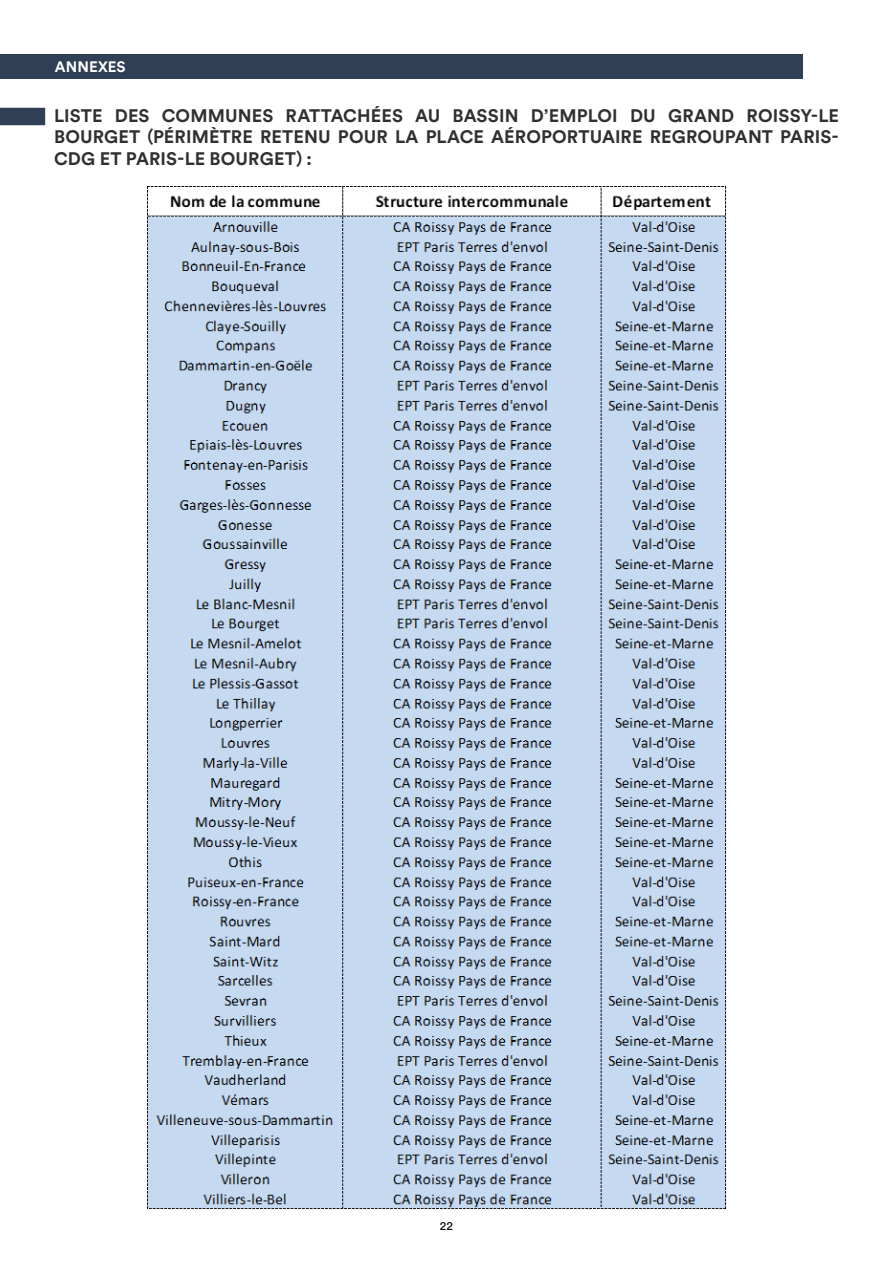
<style>
.page{position:relative;width:893px;height:1263px;background:#fff}
.page>*{position:absolute;margin:0;border:0;box-sizing:border-box;transform-origin:0 0}
.t1{font:700 18px/21.6px "Circular XX";letter-spacing:.005em;color:#312f30;text-align:justify}
.t2{font:700 15px "Circular XX";letter-spacing:.005em;color:#fff}
.t3{font:12px "Circular XX";color:#000}
</style>
<div class="page">
<div style="left:0;top:54px;width:802px;height:24px;background:#2f3f55"></div>
<svg style="left:0;top:108px;width:45px;height:17px"></svg>
<img style="left:148px;top:187px;width:578px;height:1022px">
<p class="t2" style="left:55px;top:56px;width:72px">ANNEXES</p>
<p class="t1" style="left:54px;top:104px;width:786px">LISTE DES COMMUNES RATTACHÉES AU BASSIN D’EMPLOI DU GRAND ROISSY-LE BOURGET (PÉRIMÈTRE RETENU POUR LA PLACE AÉROPORTUAIRE REGROUPANT PARIS-CDG ET PARIS-LE BOURGET) :</p>
<p class="t3" style="left:440px;top:1218px;width:15px">22</p>
</div>
